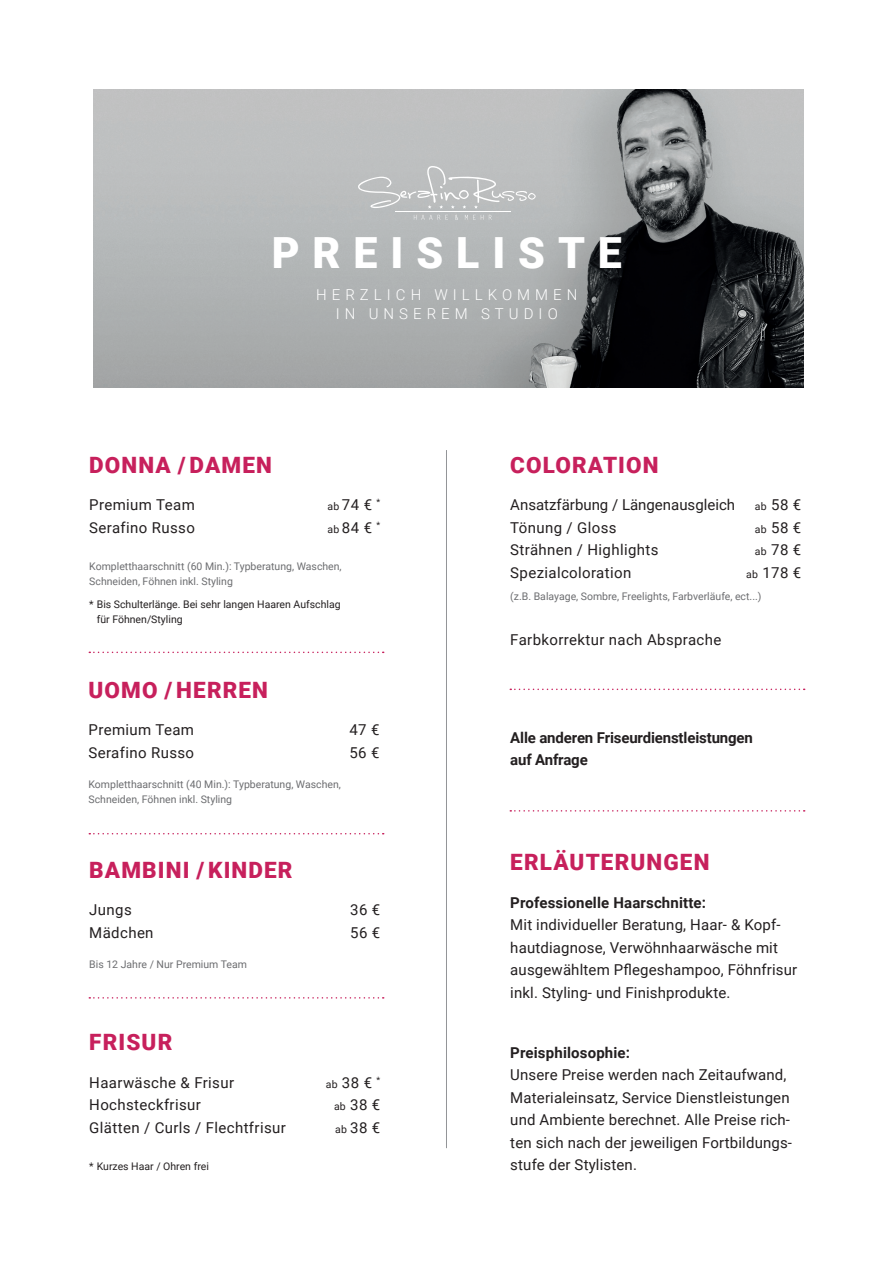
<style>
.page{position:relative;width:893px;height:1263px;background:#fff}
.page>*{position:absolute;margin:0;border:0;box-sizing:border-box;transform-origin:0 0}
.t1{font:900 42.9px "Roboto";letter-spacing:.3em;color:#fff}
.t2{font:900 22.5px "Roboto";letter-spacing:.05em;color:#c7205c}
.t3{font:15px/22.5px "Roboto";letter-spacing:.01em;color:#231f20}
.t4{font:700 15px/22.5px "Roboto";letter-spacing:-.01em;color:#231f20}
.t5{font:700 15px "Roboto";letter-spacing:.01em;color:#231f20}
.t6{font:300 15px/19.5px "Roboto";letter-spacing:.335em;color:#fff;text-align:center}
.t7{font:10.5px/15px "Roboto";color:#6c6d70}
.t8{font:10.5px/15px "Roboto";color:#231f20}
.s1{font-size:10.5px}
</style>
<div class="page">
<svg style="left:89px;top:652px;width:295px;height:1px"></svg>
<svg style="left:89px;top:833px;width:295px;height:1px"></svg>
<svg style="left:510px;top:810px;width:295px;height:1px"></svg>
<svg style="left:510px;top:688px;width:295px;height:2px"></svg>
<svg style="left:89px;top:997px;width:295px;height:1px"></svg>
<hr style="left:446px;top:450px;width:1px;height:698px;background:#939598">
<img style="left:94px;top:90px;width:710px;height:297px">
<hr style="left:395px;top:211px;width:116px;height:1px;background:#fff">
<svg style="left:414px;top:215px;width:18px;height:5px"></svg>
<svg style="left:438px;top:215px;width:10px;height:5px"></svg>
<svg style="left:455px;top:215px;width:3px;height:5px"></svg>
<svg style="left:465px;top:215px;width:18px;height:5px"></svg>
<svg style="left:489px;top:215px;width:3px;height:5px"></svg>
<svg style="left:358px;top:166px;width:178px;height:43px;background:#c2c4c4"></svg>
<h1 class="t1" style="left:272px;top:222px;width:352px">PREISLISTE</h1>
<p class="t6" style="left:316px;top:284px;width:263px">HERZLICH WILLKOMMEN<br>IN UNSEREM STUDIO</p>
<h2 class="t2" style="left:89px;top:449px;width:184px">DONNA / DAMEN</h2>
<p class="t3" style="left:89px;top:493px;width:107px">Premium Team</p>
<p class="t3" style="left:327px;top:493px;width:54px"><span class="s1">ab</span> 74 € <sup>*</sup></p>
<p class="t3" style="left:89px;top:515px;width:107px">Serafino Russo</p>
<p class="t3" style="left:327px;top:515px;width:54px"><span class="s1">ab</span> 84 € <sup>*</sup></p>
<p class="t7" style="left:89px;top:558px;width:254px">Kompletthaarschnitt (60 Min.): Typberatung, Waschen,<br>Schneiden, Föhnen inkl. Styling</p>
<p class="t8" style="left:97px;top:596px;width:245px;text-indent:-7px">* Bis Schulterlänge. Bei sehr langen Haaren Aufschlag für Föhnen/Styling</p>
<h2 class="t2" style="left:89px;top:674px;width:181px">UOMO / HERREN</h2>
<p class="t3" style="left:89px;top:718px;width:107px">Premium Team</p>
<p class="t3" style="left:349px;top:718px;width:32px">47 €</p>
<p class="t3" style="left:89px;top:740px;width:107px">Serafino Russo</p>
<p class="t3" style="left:349px;top:740px;width:32px">56 €</p>
<p class="t7" style="left:89px;top:776px;width:254px">Kompletthaarschnitt (40 Min.): Typberatung, Waschen,<br>Schneiden, Föhnen inkl. Styling</p>
<h2 class="t2" style="left:89px;top:854px;width:205px">BAMBINI / KINDER</h2>
<p class="t3" style="left:89px;top:898px;width:44px">Jungs</p>
<p class="t3" style="left:350px;top:898px;width:32px">36 €</p>
<p class="t3" style="left:89px;top:920px;width:66px">Mädchen</p>
<p class="t3" style="left:350px;top:920px;width:32px">56 €</p>
<p class="t7" style="left:89px;top:956px;width:159px">Bis 12 Jahre / Nur Premium Team</p>
<h2 class="t2" style="left:89px;top:1026px;width:85px">FRISUR</h2>
<p class="t3" style="left:89px;top:1070px;width:146px">Haarwäsche &amp; Frisur</p>
<p class="t3" style="left:326px;top:1070px;width:56px"><span class="s1">ab</span> 38 € <sup>*</sup></p>
<p class="t3" style="left:89px;top:1093px;width:113px">Hochsteckfrisur</p>
<p class="t3" style="left:334px;top:1093px;width:48px"><span class="s1">ab</span> 38 €</p>
<p class="t3" style="left:89px;top:1115px;width:198px">Glätten / Curls / Flechtfrisur</p>
<p class="t3" style="left:335px;top:1115px;width:47px"><span class="s1">ab</span> 38 €</p>
<p class="t8" style="left:89px;top:1158px;width:121px">* Kurzes Haar / Ohren frei</p>
<h2 class="t2" style="left:510px;top:449px;width:150px">COLORATION</h2>
<p class="t3" style="left:510px;top:493px;width:226px">Ansatzfärbung / Längenausgleich</p>
<p class="t3" style="left:755px;top:493px;width:48px"><span class="s1">ab</span> 58 €</p>
<p class="t3" style="left:510px;top:515px;width:108px">Tönung / Gloss</p>
<p class="t3" style="left:755px;top:515px;width:48px"><span class="s1">ab</span> 58 €</p>
<p class="t3" style="left:510px;top:538px;width:150px">Strähnen / Highlights</p>
<p class="t3" style="left:755px;top:538px;width:48px"><span class="s1">ab</span> 78 €</p>
<p class="t3" style="left:510px;top:560px;width:123px">Spezialcoloration</p>
<p class="t3" style="left:746px;top:560px;width:57px"><span class="s1">ab</span> 178 €</p>
<p class="t7" style="left:510px;top:588px;width:253px">(z.B. Balayage, Sombre, Freelights, Farbverläufe, ect...)</p>
<p class="t3" style="left:510px;top:628px;width:213px">Farbkorrektur nach Absprache</p>
<p class="t4" style="left:510px;top:725px;width:244px">Alle anderen Friseurdienstleistungen auf Anfrage</p>
<h2 class="t2" style="left:510px;top:846px;width:201px">ERLÄUTERUNGEN</h2>
<p class="t5" style="left:510px;top:892px;width:197px">Professionelle Haarschnitte:</p>
<p class="t3" style="left:510px;top:913px;width:288px">Mit individueller Beratung, Haar- &amp; Kopf&shy;hautdiagnose, Verwöhnhaarwäsche mit ausgewähltem Pflegeshampoo, Föhnfrisur inkl. Styling- und Finishprodukte.</p>
<p class="t5" style="left:510px;top:1042px;width:121px">Preisphilosophie:</p>
<p class="t3" style="left:510px;top:1063px;width:283px">Unsere Preise werden nach Zeitaufwand, Materialeinsatz, Service Dienstleistungen und Ambiente berechnet. Alle Preise rich&shy;ten sich nach der jeweiligen Fortbildungs&shy;stufe der Stylisten.</p>
</div>
